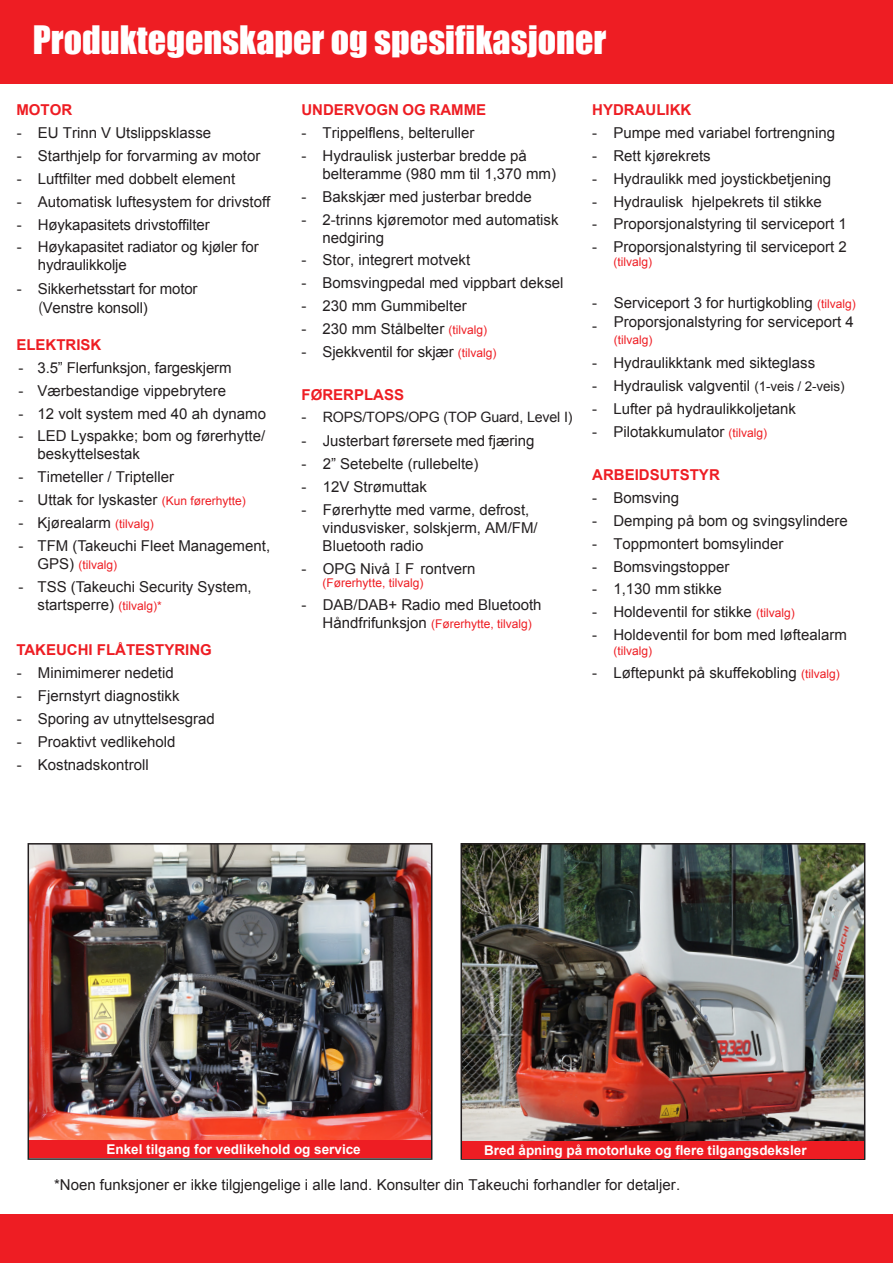
<style>
.page{position:relative;width:893px;height:1263px;background:#fff}
.page>*{position:absolute;margin:0;border:0;box-sizing:border-box;transform-origin:0 0}
.t1{font:36px "Impact";color:#fff}
.t2{font:15px/18px "Arial";color:#231f20}
.t3{font:700 15px "Arial";color:#ee1d23}
.t4{font:14.25px "Arial";letter-spacing:-.01em;color:#231f20}
.t5{font:700 13.5px "Arial";color:#fff}
.t6{font:12px "Arial";color:#ee1d23}
.s1{font-family:"Koz Min Pr 6 N"}
.s2{font-size:12px;color:#ee1d23}
.s3{font-size:15px;color:#231f20}
.s4{font-size:15px}
.s5{font-size:13.5px}
</style>
<div class="page">
<div style="left:0;top:1215px;width:893px;height:48px;background:#ee1d23"></div>
<div style="left:0;top:0;width:893px;height:83px;background:#ee1d23"></div>
<img style="left:31px;top:846px;width:398px;height:294px">
<div style="left:28px;top:843px;width:404px;height:317px;border:2px solid #231f20"></div>
<div style="left:29px;top:1140px;width:402px;height:18px;background:#ee1d23"></div>
<img style="left:464px;top:846px;width:398px;height:295px">
<div style="left:461px;top:843px;width:404px;height:317px;border:2px solid #231f20"></div>
<div style="left:462px;top:1141px;width:402px;height:18px;background:#ee1d23"></div>
<p class="t1" style="left:33px;top:12px;width:575px">Produktegenskaper og spesifikasjoner</p>
<p class="t3" style="left:16px;top:100px;width:57px">MOTOR</p>
<p class="t2" style="left:17px;top:124px;width:196px">- EU Trinn V Utslippsklasse</p>
<p class="t2" style="left:17px;top:147px;width:245px">- Starthjelp for forvarming av motor</p>
<p class="t2" style="left:17px;top:170px;width:220px">- Luftfilter med dobbelt element</p>
<p class="t2" style="left:17px;top:192px;width:255px">- Automatisk luftesystem for drivstoff</p>
<p class="t2" style="left:17px;top:215px;width:194px">- Høykapasitets drivstoffilter</p>
<p class="t2" style="left:38px;top:238px;width:222px;text-indent:-21px">- Høykapasitet radiator og kjøler for hydraulikkolje</p>
<p class="t2" style="left:38px;top:279px;width:161px;line-height:18.9px;text-indent:-21px">- Sikkerhetsstart for motor <span class="s1">(</span>Venstre konsoll)</p>
<p class="t3" style="left:16px;top:335px;width:87px">ELEKTRISK</p>
<p class="t2" style="left:19px;top:359px;width:215px">- 3.5” Flerfunksjon, fargeskjerm</p>
<p class="t2" style="left:19px;top:381px;width:209px">- Værbestandige vippebrytere</p>
<p class="t2" style="left:19px;top:404px;width:249px">- 12 volt system med 40 ah dynamo</p>
<p class="t2" style="left:38px;top:427px;width:229px;text-indent:-19px">- LED Lyspakke; bom og førerhytte/ beskyttelsestak</p>
<p class="t2" style="left:19px;top:468px;width:157px">- Timeteller / Tripteller</p>
<p class="t2" style="left:19px;top:491px;width:229px">- Uttak for lyskaster <span class="s2">(Kun førerhytte)</span></p>
<p class="t2" style="left:19px;top:514px;width:137px">- Kjørealarm <span class="s2">(tilvalg)</span></p>
<p class="t2" style="left:19px;top:537px;width:253px">- TFM (Takeuchi Fleet Management,</p>
<p class="t6" style="left:38px;top:557px;width:81px"><span class="s3">GPS)</span> (tilvalg)</p>
<p class="t2" style="left:38px;top:578px;width:216px;text-indent:-19px">- TSS (Takeuchi Security System, startsperre) <span class="s2">(tilvalg)*</span></p>
<p class="t3" style="left:16px;top:639px;width:197px">TAKEUCHI FLÅTESTYRING</p>
<p class="t2" style="left:17px;top:664px;width:159px">- Minimimerer nedetid</p>
<p class="t2" style="left:17px;top:687px;width:164px">- Fjernstyrt diagnostikk</p>
<p class="t2" style="left:17px;top:710px;width:200px">- Sporing av utnyttelsesgrad</p>
<p class="t2" style="left:17px;top:732px;width:160px">- Proaktivt vedlikehold</p>
<p class="t2" style="left:17px;top:755px;width:134px">- Kostnadskontroll</p>
<p class="t3" style="left:301px;top:100px;width:186px">UNDERVOGN OG RAMME</p>
<p class="t2" style="left:301px;top:124px;width:174px">- Trippelflens, belteruller</p>
<p class="t2" style="left:323px;top:147px;width:235px;text-indent:-21px">- Hydraulisk justerbar bredde på belteramme (980 mm til 1,370 mm)</p>
<p class="t2" style="left:301px;top:187px;width:232px">- Bakskjær med justerbar bredde</p>
<p class="t2" style="left:323px;top:210px;width:237px;text-indent:-21px">- 2-trinns kjøremotor med automatisk nedgiring</p>
<p class="t2" style="left:301px;top:251px;width:170px">- Stor, integrert motvekt</p>
<p class="t2" style="left:301px;top:274px;width:264px">- Bomsvingpedal med vippbart deksel</p>
<p class="t2" style="left:301px;top:297px;width:167px">- 230 mm Gummibelter</p>
<p class="t2" style="left:301px;top:320px;width:187px">- 230 mm Stålbelter <span class="s2">(tilvalg)</span></p>
<p class="t2" style="left:301px;top:343px;width:196px">- Sjekkventil for skjær <span class="s2">(tilvalg)</span></p>
<p class="t3" style="left:301px;top:385px;width:104px">FØRERPLASS</p>
<p class="t4" style="left:301px;top:408px;width:273px"><span class="s4">-</span> ROPS/TOPS/OPG (TOP Guard, Level I)</p>
<p class="t2" style="left:301px;top:432px;width:234px">- Justerbart førersete med fjæring</p>
<p class="t2" style="left:301px;top:455px;width:179px">- 2” Setebelte (rullebelte)</p>
<p class="t2" style="left:301px;top:478px;width:127px">- 12V Strømuttak</p>
<p class="t2" style="left:323px;top:500px;width:217px;text-indent:-21px">- Førerhytte med varme, defrost, vindusvisker, solskjerm, AM/FM/<br>Bluetooth radio</p>
<p class="t2" style="left:301px;top:560px;width:176px">- OPG Nivå<span class="s1">Ⅰ</span>F rontvern</p>
<p class="t6" style="left:323px;top:575px;width:102px">(Førerhytte, tilvalg)</p>
<p class="t2" style="left:301px;top:596px;width:242px">- DAB/DAB+ Radio med Bluetooth</p>
<p class="t6" style="left:323px;top:616px;width:211px"><span class="s3">Håndfrifunksjon</span> (Førerhytte, tilvalg)</p>
<p class="t3" style="left:592px;top:100px;width:101px">HYDRAULIKK</p>
<p class="t2" style="left:592px;top:124px;width:244px">- Pumpe med variabel fortrengning</p>
<p class="t2" style="left:592px;top:147px;width:120px">- Rett kjørekrets</p>
<p class="t2" style="left:592px;top:169px;width:240px">- Hydraulikk med joystickbetjening</p>
<p class="t2" style="left:592px;top:192px;width:231px">- Hydraulisk hjelpekrets til stikke</p>
<p class="t2" style="left:592px;top:215px;width:256px">- Proporsjonalstyring til serviceport 1</p>
<p class="t2" style="left:592px;top:238px;width:256px">- Proporsjonalstyring til serviceport 2</p>
<p class="t6" style="left:613px;top:254px;width:40px">(tilvalg)</p>
<p class="t2" style="left:592px;top:294px;width:6px">-</p>
<p class="t2" style="left:592px;top:316px;width:6px">-</p>
<p class="t2" style="left:614px;top:293px;width:244px;line-height:19.6px">Serviceport 3 for hurtigkobling <span class="s2">(tilvalg)<br></span>Proporsjonalstyring for serviceport 4</p>
<p class="t6" style="left:614px;top:332px;width:40px">(tilvalg)</p>
<p class="t2" style="left:592px;top:354px;width:224px">- Hydraulikktank med sikteglass</p>
<p class="t2" style="left:592px;top:377px;width:254px">- Hydraulisk valgventil <span class="s5">(1-veis / 2-veis)</span></p>
<p class="t2" style="left:592px;top:400px;width:205px">- Lufter på hydraulikkoljetank</p>
<p class="t2" style="left:592px;top:423px;width:176px">- Pilotakkumulator <span class="s2">(tilvalg)</span></p>
<p class="t3" style="left:592px;top:465px;width:129px">ARBEIDSUTSTYR</p>
<p class="t2" style="left:592px;top:489px;width:88px">- Bomsving</p>
<p class="t2" style="left:592px;top:512px;width:257px">- Demping på bom og svingsylindere</p>
<p class="t2" style="left:592px;top:534px;width:193px">- Toppmontert bomsylinder</p>
<p class="t2" style="left:592px;top:557px;width:139px">- Bomsvingstopper</p>
<p class="t2" style="left:592px;top:580px;width:131px">- 1,130 mm stikke</p>
<p class="t2" style="left:592px;top:603px;width:204px">- Holdeventil for stikke <span class="s2">(tilvalg)</span></p>
<p class="t2" style="left:592px;top:626px;width:256px">- Holdeventil for bom med løftealarm</p>
<p class="t6" style="left:613px;top:643px;width:40px">(tilvalg)</p>
<p class="t2" style="left:592px;top:663px;width:249px">- Løftepunkt på skuffekobling <span class="s2">(tilvalg)</span></p>
<p class="t5" style="left:106px;top:1141px;width:256px">Enkel tilgang for vedlikehold og service</p>
<p class="t5" style="left:484px;top:1141px;width:324px">Bred åpning på motorluke og flere tilgangsdeksler</p>
<p class="t2" style="left:54px;top:1175px;width:628px">*Noen funksjoner er ikke tilgjengelige i alle land. Konsulter din Takeuchi forhandler for detaljer.</p>
</div>
